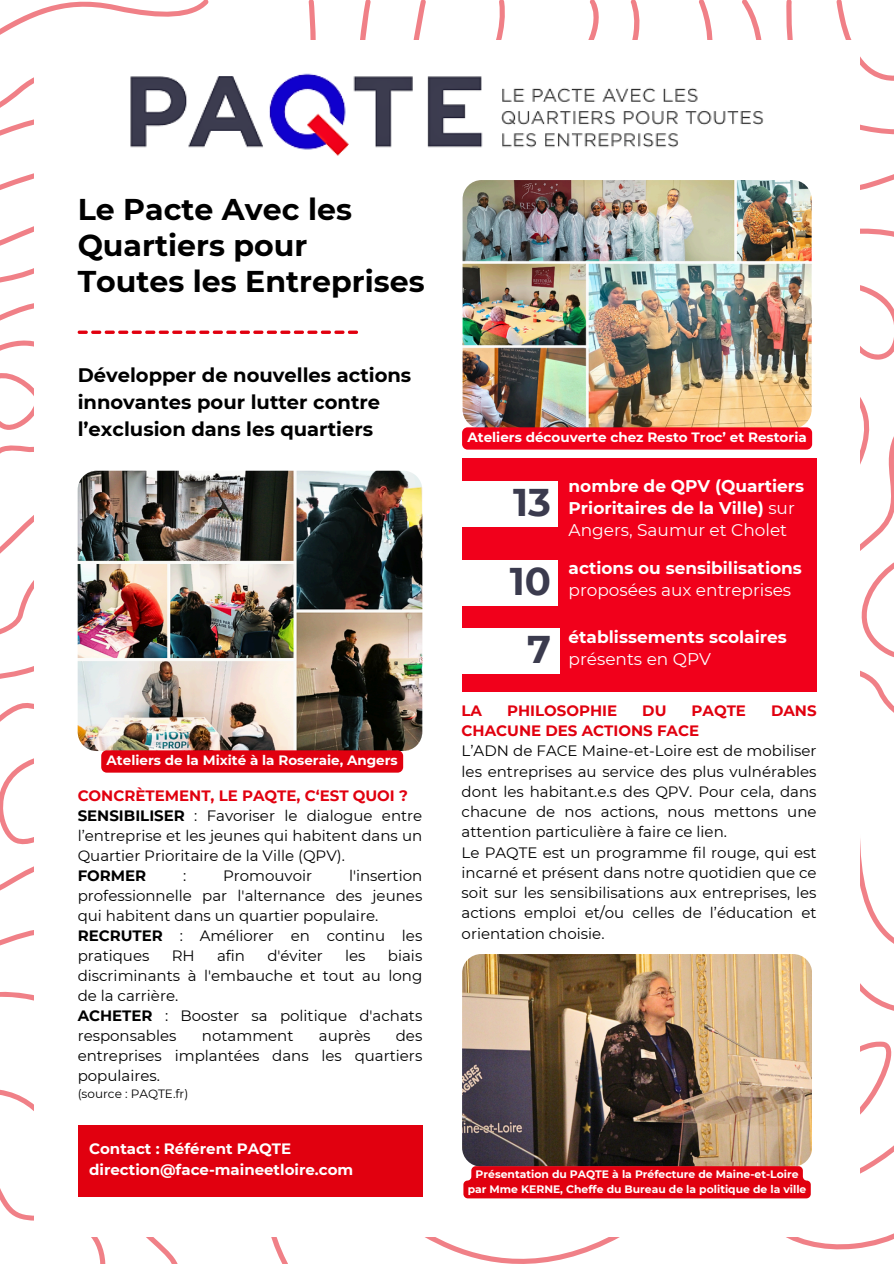
<style>
.page{position:relative;width:894px;height:1264px;background:#fff}
.page>*{position:absolute;margin:0;border:0;box-sizing:border-box;transform-origin:0 0}
.t1{font:700 38.55px "Montserrat";color:#3b3b4e}
.t2{font:700 30px/36px "Montserrat";color:#000}
.t3{font:700 19.5px/27px "Montserrat";color:#000}
.t4{font:700 16.95px/21.9px "Montserrat";color:#fff}
.t5{font:15px/20px "Montserrat";color:#000}
.t6{font:700 15px/21.3px "Montserrat";color:#fff}
.t7{font:700 15px "Montserrat";color:#e1000f}
.t8{font:700 15px "Montserrat";color:#000}
.t9{font:700 13.5px "Montserrat";color:#fff}
.t10{font:12px "Montserrat";color:#000}
.t11{font:700 10.8px "Montserrat";color:#fff}
.s1{font-weight:700;color:#e1000f}
.s2{font-weight:700}
.s3{font-weight:400}
</style>
<div class="page">
<svg style="left:0;top:0;width:426px;height:190px"></svg>
<svg style="left:0;top:1188px;width:106px;height:75px"></svg>
<svg style="left:271px;top:1234px;width:622px;height:29px"></svg>
<svg style="left:699px;top:0;width:194px;height:237px"></svg>
<svg style="left:741px;top:0;width:152px;height:194px"></svg>
<svg style="left:860px;top:285px;width:33px;height:427px"></svg>
<svg style="left:860px;top:1041px;width:32px;height:74px"></svg>
<svg style="left:0;top:758px;width:34px;height:173px"></svg>
<div style="left:34px;top:41px;width:825px;height:1196px;background:#fff"></div>
<img style="left:130px;top:73px;width:634px;height:83px">
<svg style="left:0;top:330px;width:358px;height:207px"></svg>
<img style="left:78px;top:470px;width:344px;height:281px">
<div style="left:78px;top:1124px;width:344px;height:71px;background:#e1000f"></div>
<div style="left:101px;top:750px;width:302px;height:22px;background:#e1000f;border-radius:6px"></div>
<img style="left:462px;top:954px;width:349px;height:212px;border-radius:19px">
<div style="left:463px;top:1166px;width:347px;height:32px;background:#e1000f"></div>
<img style="left:462px;top:180px;width:349px;height:248px;border-radius:19px">
<div style="left:462px;top:427px;width:349px;height:22px;background:#f00019;border-radius:6px"></div>
<div style="left:462px;top:458px;width:354px;height:233px;background:#f1001b"></div>
<div style="left:452px;top:560px;width:105px;height:45px;background:#fff"></div>
<div style="left:450px;top:481px;width:107px;height:45px;background:#fff"></div>
<div style="left:454px;top:628px;width:106px;height:45px;background:#fff"></div>
<p class="t2" style="left:78px;top:191px;width:348px">Le Pacte Avec les<br>Quartiers pour<br>Toutes les Entreprises</p>
<p class="t3" style="left:78px;top:361px;width:335px">Développer de nouvelles actions innovantes pour lutter contre l’exclusion dans les quartiers</p>
<p class="t9" style="left:107px;top:752px;width:292px">Ateliers de la Mixité à la Roseraie, Angers</p>
<p class="t5" style="left:78px;top:786px;width:346px"><span class="s1">CONCRÈTEMENT, LE PAQTE, C‘EST QUOI ?<br></span><span class="s2">SENSIBILISER</span> : Favoriser le dialogue entre l’entreprise et les jeunes qui habitent dans un Quartier Prioritaire de la Ville (QPV).</p>
<p class="t8" style="left:78px;top:866px;width:70px">FORMER</p>
<p class="t5" style="left:183px;top:866px;width:5px">:</p>
<p class="t5" style="left:223px;top:866px;width:91px">Promouvoir</p>
<p class="t5" style="left:78px;top:866px;width:346px;text-indent:271px">l'insertion professionnelle par l'alternance des jeunes qui habitent dans un quartier populaire.<br><span class="s2">RECRUTER</span> : Améliorer en continu les pratiques</p>
<p class="t5" style="left:172px;top:946px;width:25px">RH</p>
<p class="t5" style="left:217px;top:946px;width:30px">afin</p>
<p class="t5" style="left:267px;top:946px;width:57px">d'éviter</p>
<p class="t5" style="left:345px;top:946px;width:22px">les</p>
<p class="t5" style="left:78px;top:946px;width:346px;text-indent:310px">biais discriminants à l'embauche et tout au long de la carrière.<br><span class="s2">ACHETER</span> : Booster sa politique d'achats responsables</p>
<p class="t5" style="left:78px;top:1026px;width:346px;text-align:justify;text-indent:318px">des entreprises implantées dans les quartiers populaires.</p>
<p class="t10" style="left:78px;top:1085px;width:112px">(source : PAQTE.fr)</p>
<p class="t5" style="left:202px;top:1026px;width:93px">notamment</p>
<p class="t5" style="left:319px;top:1026px;width:53px">auprès</p>
<h1 class="t6" style="left:89px;top:1137px;width:265px">Contact : Référent PAQTE direction@face-maineetloire.com</h1>
<h6 class="t9" style="left:467px;top:429px;width:340px">Ateliers découverte chez Resto Troc’ et Restoria</h6>
<h4 class="t4" style="left:568px;top:475px;width:237px">nombre de QPV (Quartiers<br>Prioritaires de la Ville) <span class="s3">sur<br>Angers, Saumur et Cholet</span></h4>
<h3 class="t4" style="left:568px;top:556px;width:235px">actions ou sensibilisations <span class="s3">proposées aux entreprises</span></h3>
<h3 class="t4" style="left:568px;top:626px;width:220px">établissements scolaires <span class="s3">présents en QPV</span></h3>
<h3 class="t1" style="left:513px;top:478px;width:39px">13</h3>
<p class="t1" style="left:509px;top:557px;width:43px">10</p>
<p class="t1" style="left:527px;top:625px;width:25px">7</p>
<p class="t7" style="left:461px;top:701px;width:22px">LA</p>
<p class="t7" style="left:507px;top:701px;width:112px">PHILOSOPHIE</p>
<p class="t7" style="left:642px;top:701px;width:26px">DU</p>
<p class="t7" style="left:691px;top:701px;width:56px">PAQTE</p>
<p class="t7" style="left:770px;top:701px;width:47px">DANS</p>
<p class="t7" style="left:461px;top:721px;width:239px">CHACUNE DES ACTIONS FACE</p>
<p class="t5" style="left:461px;top:740px;width:356px">L’ADN de FACE Maine-et-Loire est de mobiliser les entreprises au service des plus vulnérables dont les habitant.e.s des QPV. Pour cela, dans chacune de nos actions, nous mettons une attention particulière à faire ce lien.<br>Le PAQTE est un programme fil rouge, qui est incarné et présent dans notre quotidien que ce soit sur les sensibilisations aux entreprises, les actions emploi et/ou celles de l’éducation et orientation choisie.</p>
<p class="t11" style="left:475px;top:1167px;width:324px">Présentation du PAQTE à la Préfecture de Maine-et-Loire</p>
<h4 class="t11" style="left:467px;top:1182px;width:340px">par Mme KERNE, Cheffe du Bureau de la politique de la ville</h4>
</div>
